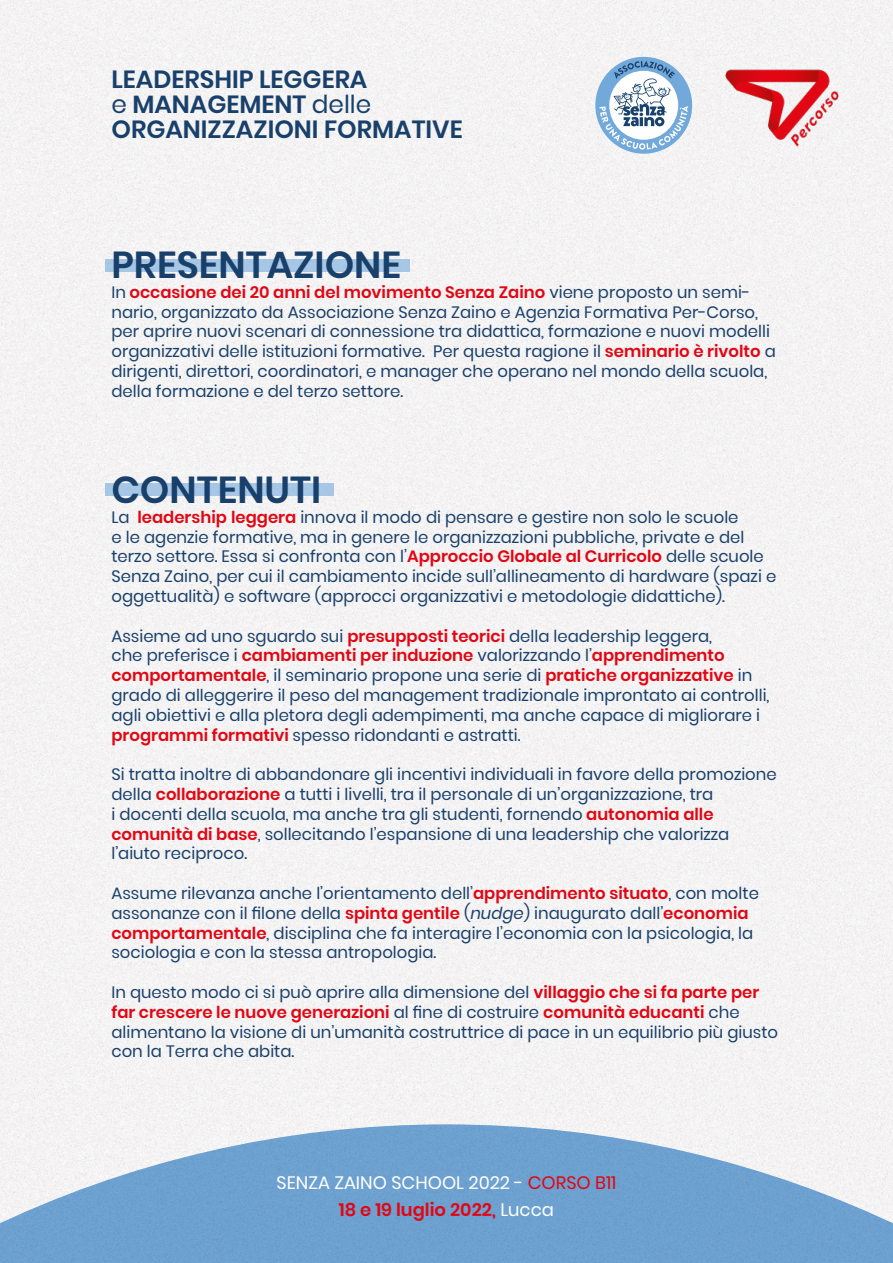
<style>
.page{position:relative;width:893px;height:1263px;background:#fff}
.page>*{position:absolute;margin:0;border:0;box-sizing:border-box;transform-origin:0 0}
.t1{font:600 37.5px "Poppins";color:#19406b}
.t2{font:600 24.75px/24.8px "Poppins";color:#19406b}
.t3{font:18px/26.8px "Poppins";color:#fff;text-align:center}
.t4{font:16.5px/19.8px "Poppins";color:#19406b}
.s1{font-weight:400}
.s2{font-weight:600;color:#e20613}
.s3{font-style:italic}
.s4{color:#e20613}
</style>
<div class="page">
<img style="left:0;top:0;width:893px;height:1263px">
<div style="left:105px;top:483px;width:228px;height:13px;background:#a6c6e4"></div>
<svg style="left:595px;top:57px;width:97px;height:97px"></svg>
<img style="left:714px;top:54px;width:125px;height:103px">
<div style="left:105px;top:259px;width:305px;height:13px;background:#a6c6e4"></div>
<h2 class="t2" style="left:111px;top:67px;width:353px">LEADERSHIP LEGGERA<br><span class="s1">e</span> MANAGEMENT <span class="s1">delle<br></span>ORGANIZZAZIONI FORMATIVE</h2>
<h1 class="t1" style="left:111px;top:243px;width:291px">PRESENTAZIONE</h1>
<p class="t4" style="left:111px;top:282px;width:666px">In <span class="s2">occasione dei 20 anni del movimento Senza Zaino</span> viene proposto un semi&shy;nario, organizzato da Associazione Senza Zaino e Agenzia Formativa Per-Corso, per aprire nuovi scenari di connessione tra didattica, formazione e nuovi modelli organizzativi delle istituzioni formative. Per questa ragione il <span class="s2">seminario è rivolto</span> a dirigenti, direttori, coordinatori, e manager che operano nel mondo della scuola, della formazione e del terzo settore.</p>
<h1 class="t1" style="left:111px;top:468px;width:211px">CONTENUTI</h1>
<p class="t4" style="left:111px;top:507px;width:666px">La <span class="s2">leadership leggera</span> innova il modo di pensare e gestire non solo le scuole<br>e le agenzie formative, ma in genere le organizzazioni pubbliche, private e del terzo settore. Essa si confronta con l’<span class="s2">Approccio Globale al Curricolo</span> delle scuole Senza Zaino, per cui il cambiamento incide sull’allineamento di hardware (spazi e oggettualità) e software (approcci organizzativi e metodologie didattiche).</p>
<p class="t4" style="left:111px;top:626px;width:660px">Assieme ad uno sguardo sui <span class="s2">presupposti teorici</span> della leadership leggera,<br>che preferisce i <span class="s2">cambiamenti per induzione</span> valorizzando l’<span class="s2">apprendimento comportamentale</span>, il seminario propone una serie di <span class="s2">pratiche organizzative</span> in grado di alleggerire il peso del management tradizionale improntato ai controlli, agli obiettivi e alla pletora degli adempimenti, ma anche capace di migliorare i <span class="s2">programmi formativi</span> spesso ridondanti e astratti.</p>
<p class="t4" style="left:111px;top:764px;width:667px">Si tratta inoltre di abbandonare gli incentivi individuali in favore della promozione della <span class="s2">collaborazione</span> a tutti i livelli, tra il personale di un’organizzazione, tra<br>i docenti della scuola, ma anche tra gli studenti, fornendo <span class="s2">autonomia alle comunità di base</span>, sollecitando l’espansione di una leadership che valorizza l’aiuto reciproco.</p>
<p class="t4" style="left:111px;top:883px;width:649px">Assume rilevanza anche l’orientamento dell’<span class="s2">apprendimento situato</span>, con molte assonanze con il filone della <span class="s2">spinta gentile</span> (<span class="s3">nudge</span>) inaugurato dall’<span class="s2">economia comportamentale</span>, disciplina che fa interagire l’economia con la psicologia, la sociologia e con la stessa antropologia.</p>
<p class="t4" style="left:111px;top:982px;width:668px">In questo modo ci si può aprire alla dimensione del <span class="s2">villaggio che si fa parte per far crescere le nuove generazioni</span> al fine di costruire <span class="s2">comunità educanti</span> che alimentano la visione di un’umanità costruttrice di pace in un equilibrio più giusto con la Terra che abita.</p>
<p class="t3" style="left:276px;top:1169px;width:341px">SENZA ZAINO SCHOOL 2022 - <span class="s4">CORSO B11<br></span><span class="s2">18 e 19 luglio 2022,</span> Lucca</p>
</div>
